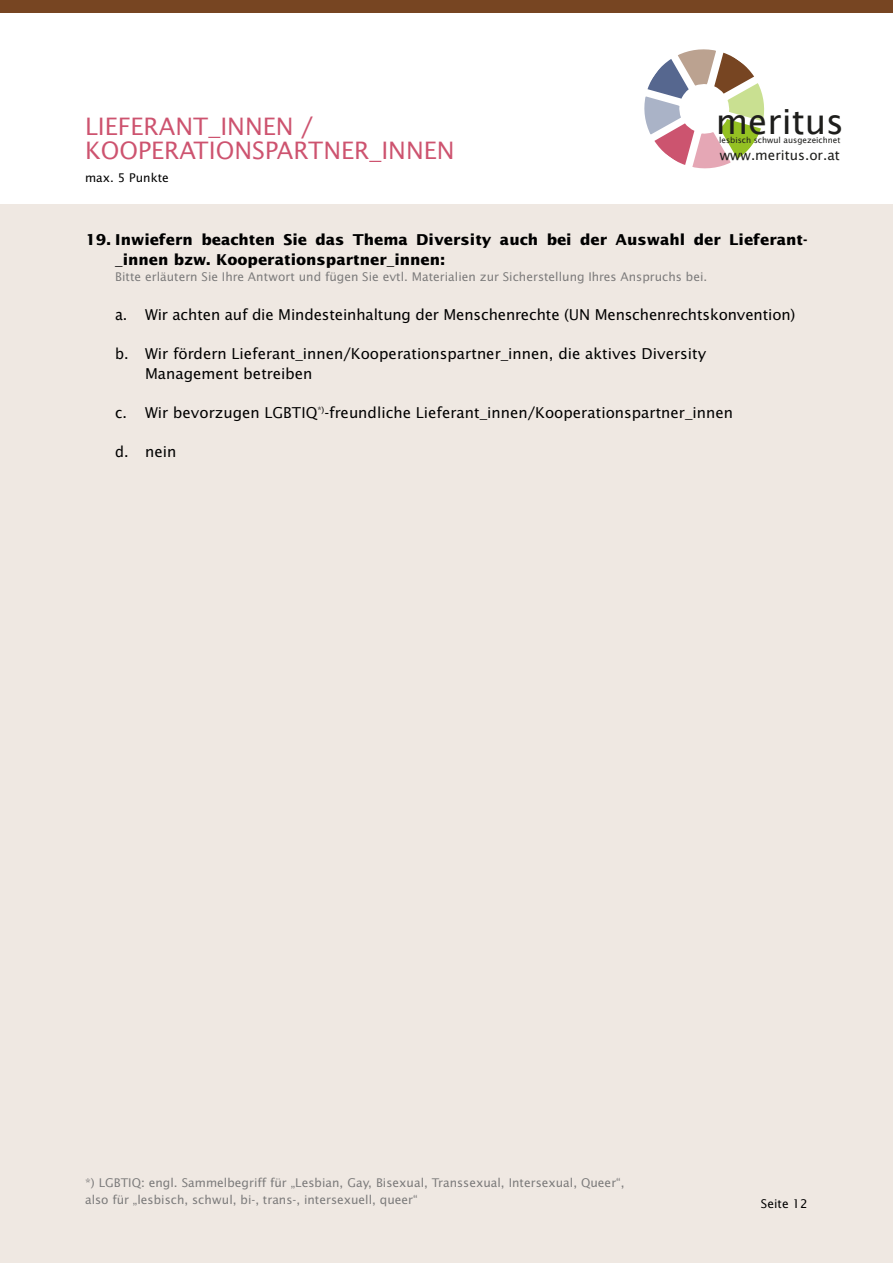
<style>
.page{position:relative;width:893px;height:1263px;background:#fff}
.page>*{position:absolute;margin:0;border:0;box-sizing:border-box;transform-origin:0 0}
.t1{font:34.65px "Lucida Grande";color:#1e1e1c}
.t2{font:24px/24px "Lucida Sans Std";color:#cd536f}
.t3{font:15px/19.5px "Lucida Sans Std";color:#000}
.t4{font:700 15px/19.5px "Lucida Sans Std";color:#000}
.t5{font:13.5px "Lucida Grande";color:#1e1e1c}
.t6{font:12px/16.5px "Lucida Sans Std";color:#7c7b7b}
.t7{font:12px "Lucida Sans Std";color:#000}
.t8{font:8.25px "Lucida Grande";color:#1e1e1c}
.s1{font-family:"Lucida Grande"}
</style>
<div class="page">
<div style="left:0;top:204px;width:893px;height:1059px;background:#efe8e2"></div>
<svg style="left:644px;top:49px;width:121px;height:120px"></svg>
<div style="left:0;top:0;width:893px;height:13px;background:#774522"></div>
<h2 class="t2" style="left:85px;top:115px;width:371px">LIEFERANT_INNEN /<br>KOOPERATIONSPARTNER_INNEN</h2>
<p class="t7" style="left:85px;top:171px;width:85px">max. 5 Punkte</p>
<h1 class="t1" style="left:716px;top:101px;width:130px">meritus</h1>
<p class="t8" style="left:719px;top:136px;width:123px">lesbisch schwul ausgezeichnet</p>
<p class="t5" style="left:720px;top:147px;width:122px">www.meritus.or.at</p>
<p class="t4" style="left:115px;top:231px;width:694px;text-indent:-30px">19. Inwiefern beachten Sie das Thema Diversity auch bei der Auswahl der Lieferant-_innen bzw. Kooperationspartner_innen:</p>
<p class="t6" style="left:115px;top:269px;width:594px">Bitte erläutern Sie Ihre Antwort und fügen Sie evtl. Materialien zur Sicherstellung Ihres Anspruchs bei.</p>
<p class="t3" style="left:115px;top:306px;width:682px"><span class="s1">a.</span> Wir achten auf die Mindesteinhaltung der Menschenrechte (UN Menschenrechtskonvention)</p>
<p class="t3" style="left:145px;top:345px;width:563px;text-indent:-30px"><span class="s1">b.</span> Wir fördern Lieferant_innen/Kooperationspartner_innen, die aktives Diversity<br>Management betreiben</p>
<p class="t3" style="left:115px;top:403px;width:619px"><span class="s1">c.</span> Wir bevorzugen LGBTIQ<sup>*)</sup>-freundliche Lieferant_innen/Kooperationspartner_innen</p>
<p class="t3" style="left:115px;top:442px;width:63px"><span class="s1">d.</span> nein</p>
<p class="t6" style="left:85px;top:1175px;width:541px">*) LGBTIQ: engl. Sammelbegriff für „Lesbian, Gay, Bisexual, Transsexual, Intersexual, Queer“, also für „lesbisch, schwul, bi-, trans-, intersexuell, queer“</p>
<p class="t7" style="left:761px;top:1197px;width:48px">Seite 12</p>
</div>
